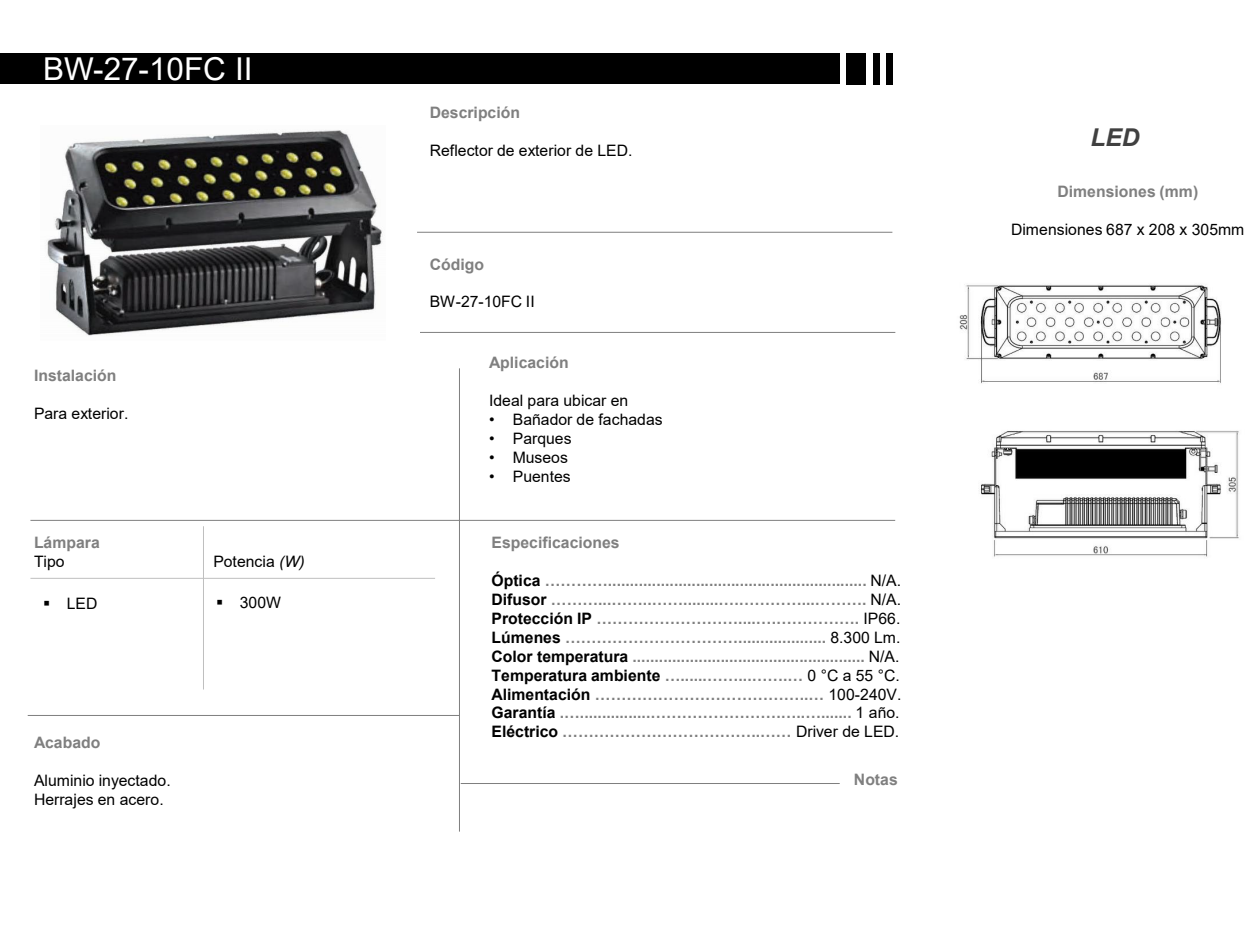
<style>
.page{position:relative;width:1260px;height:945px;background:#fff}
.page>*{position:absolute;margin:0;border:0;box-sizing:border-box;transform-origin:0 0}
.t1{font:31.5px "Arial";color:#fff}
.t2{font:italic 700 24.5px "Arial";color:#404040}
.t3{font:700 15.75px/18.9px "Arial";color:#7f7f7f}
.t4{font:15.75px/18.9px "Arial";color:#000}
.s1{font-style:italic}
.s2{color:#000}
.s3{font-weight:400;color:#000}
</style>
<div class="page">
<div style="left:0;top:53px;width:840px;height:31px;background:#000"></div>
<div style="left:847px;top:53px;width:19px;height:31px;background:#000"></div>
<div style="left:873px;top:53px;width:6px;height:31px;background:#000"></div>
<div style="left:886px;top:53px;width:6px;height:31px;background:#000"></div>
<hr style="left:417px;top:232px;width:475px;height:1px;background:#7f7f7f">
<hr style="left:420px;top:332px;width:475px;height:1px;background:#7f7f7f">
<hr style="left:459px;top:368px;width:1px;height:464px;background:#7f7f7f">
<hr style="left:30px;top:520px;width:865px;height:1px;background:#7f7f7f">
<hr style="left:203px;top:526px;width:1px;height:164px;background:#bfbfbf">
<hr style="left:30px;top:578px;width:405px;height:1px;background:#bfbfbf">
<hr style="left:28px;top:715px;width:431px;height:1px;background:#7f7f7f">
<hr style="left:461px;top:783px;width:379px;height:1px;background:#7f7f7f">
<img style="left:959px;top:283px;width:280px;height:274px">
<img style="left:47px;top:130px;width:336px;height:206px">
<h1 class="t1" style="left:43px;top:47px;width:211px">BW-27-10FC II</h1>
<p class="t3" style="left:34px;top:366px;width:84px">Instalación</p>
<p class="t4" style="left:34px;top:404px;width:96px">Para exterior.</p>
<p class="t3" style="left:34px;top:533px;width:67px">Lámpara</p>
<p class="t4" style="left:34px;top:552px;width:32px">Tipo</p>
<p class="t4" style="left:213px;top:552px;width:93px">Potencia <span class="s1">(W)</span></p>
<p class="t4" style="left:43px;top:594px;width:56px">▪ LED</p>
<p class="t4" style="left:216px;top:592px;width:66px">▪ 300W</p>
<p class="t3" style="left:34px;top:734px;width:68px">Acabado</p>
<p class="t4" style="left:34px;top:771px;width:138px">Aluminio inyectado.<br>Herrajes en acero.</p>
<p class="t3" style="left:430px;top:104px;width:92px">Descripción</p>
<p class="t4" style="left:430px;top:141px;width:204px">Reflector de exterior de LED.</p>
<p class="t3" style="left:430px;top:255px;width:56px">Código</p>
<p class="t4" style="left:430px;top:292px;width:106px">BW-27-10FC II</p>
<p class="t3" style="left:489px;top:354px;width:81px">Aplicación</p>
<p class="t4" style="left:489px;top:391px;width:141px">Ideal para ubicar en</p>
<p class="t4" style="left:489px;top:410px;width:175px">• Bañador de fachadas</p>
<p class="t4" style="left:489px;top:429px;width:84px">• Parques</p>
<p class="t4" style="left:489px;top:448px;width:80px">• Museos</p>
<p class="t4" style="left:489px;top:467px;width:83px">• Puentes</p>
<p class="t3" style="left:492px;top:534px;width:130px">Especificaciones</p>
<p class="t3" style="left:492px;top:571px;width:412px"><span class="s2">Óptica</span> …………........................................................... <span class="s3">N/A.<br></span><span class="s2">Difusor</span> ………...……..……........….…………...………. <span class="s3">N/A.<br></span><span class="s2">Protección IP</span> ………………………....….……………. <span class="s3">IP66.<br></span><span class="s2">Lúmenes</span> …………………………….................... <span class="s3">8.300 Lm.<br></span><span class="s2">Color temperatura</span> ..................................................... <span class="s3">N/A.<br></span><span class="s2">Temperatura ambiente</span> …......……...…….… <span class="s3">0 °C a 55 °C.<br></span><span class="s2">Alimentación</span> …………………………………..… <span class="s3">100-240V.<br></span><span class="s2">Garantía</span> .…................…………………….…..…....... <span class="s3">1 año.<br></span><span class="s2">Eléctrico</span> ………………………………..…… <span class="s3">Driver de LED.</span></p>
<p class="t3" style="left:854px;top:770px;width:45px">Notas</p>
<h2 class="t2" style="left:1091px;top:121px;width:51px">LED</h2>
<p class="t3" style="left:1058px;top:182px;width:142px">Dimensiones (mm)</p>
<p class="t4" style="left:1011px;top:220px;width:235px">Dimensiones 687 x 208 x 305mm</p>
</div>
